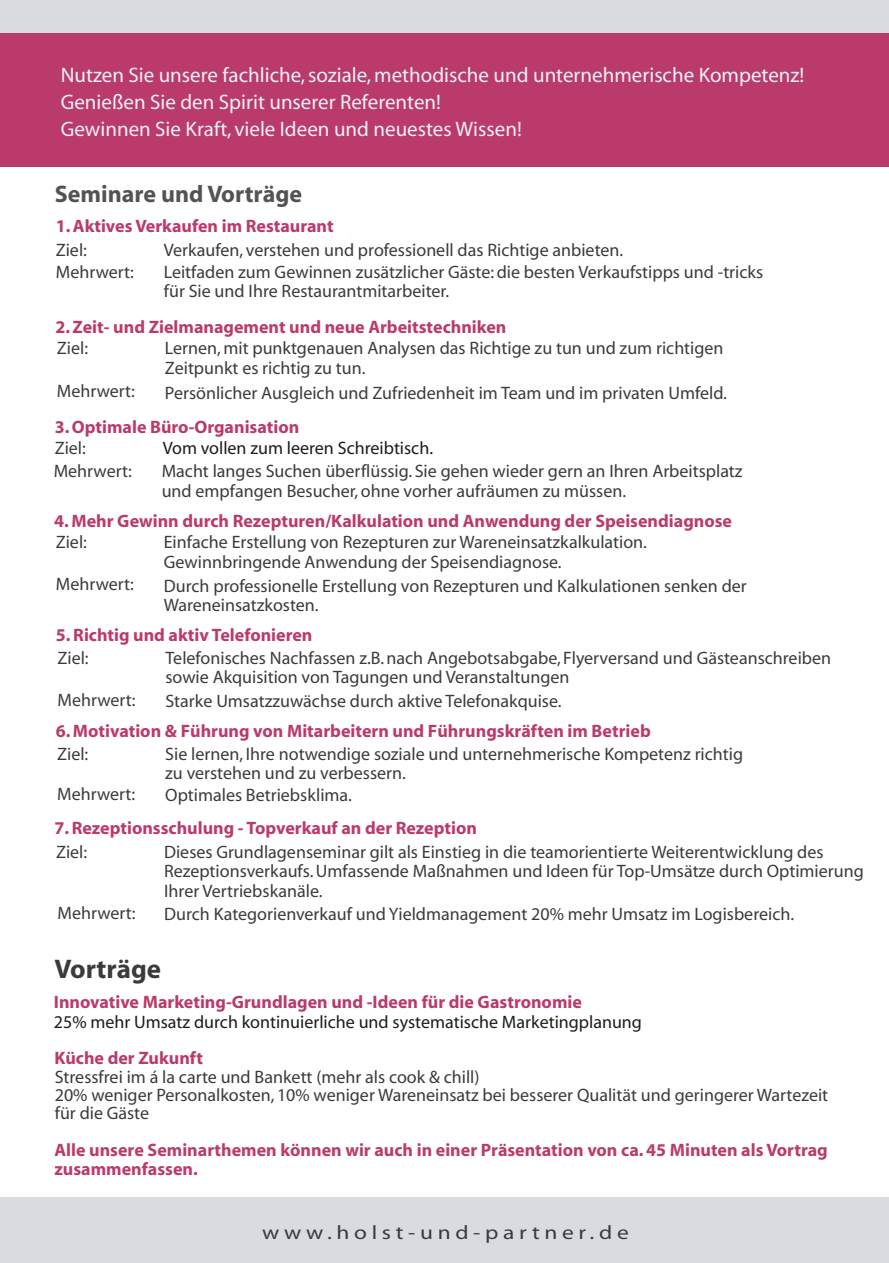
<style>
.page{position:relative;width:889px;height:1263px;background:#fff}
.page>*{position:absolute;margin:0;border:0;box-sizing:border-box;transform-origin:0 0}
.t1{font:700 27px "Myriad";color:#3a3b3a}
.t2{font:700 24px "Myriad";color:#535354}
.t3{font:21px/27px "Myriad";color:#f1f1f1}
.t4{font:19.5px "Myriad";letter-spacing:.2em;color:#3a3b3a;scale:1.2 1}
.t5{font:18px/19.5px "Myriad";color:#3a3b3a}
.t6{font:700 18px "Myriad";color:#ba3a6c}
.t7{font:18px "Myriad";color:#1b1c20}
.t8{font:700 18px/19.5px "Myriad";color:#ba3b6c}
</style>
<div class="page">
<div style="left:0;top:27px;width:889px;height:140px;background:#ba3a6c"></div>
<div style="left:0;top:1197px;width:889px;height:66px;background:#d8dbe0"></div>
<div style="left:0;top:0;width:889px;height:33px;background:#d8dbe0"></div>
<p class="t3" style="left:61px;top:62px;width:745px">Nutzen Sie unsere fachliche, soziale, methodische und unternehmerische Kompetenz!<br>Genießen Sie den Spirit unserer Referenten!<br>Gewinnen Sie Kraft, viele Ideen und neuestes Wissen!</p>
<h2 class="t2" style="left:55px;top:182px;width:249px">Seminare und Vorträge</h2>
<p class="t6" style="left:56px;top:217px;width:279px">1. Aktives Verkaufen im Restaurant</p>
<p class="t5" style="left:56px;top:239px;width:80px;line-height:22px">Ziel:<br>Mehrwert:</p>
<p class="t5" style="left:164px;top:239px;width:601px;line-height:22px">Verkaufen, verstehen und professionell das Richtige anbieten.<br>Leitfaden zum Gewinnen zusätzlicher Gäste: die besten Verkaufstipps und -tricks</p>
<p class="t5" style="left:164px;top:282px;width:287px">für Sie und Ihre Restaurantmitarbeiter.</p>
<p class="t6" style="left:55px;top:317px;width:452px">2. Zeit- und Zielmanagement und neue Arbeitstechniken</p>
<p class="t5" style="left:57px;top:339px;width:33px">Ziel:</p>
<p class="t5" style="left:57px;top:382px;width:80px">Mehrwert:</p>
<p class="t5" style="left:165px;top:339px;width:560px">Lernen, mit punktgenauen Analysen das Richtige zu tun und zum richtigen<br>Zeitpunkt es richtig zu tun.</p>
<p class="t5" style="left:165px;top:384px;width:563px">Persönlicher Ausgleich und Zufriedenheit im Team und im privaten Umfeld.</p>
<p class="t6" style="left:55px;top:417px;width:246px">3. Optimale Büro-Organisation</p>
<p class="t5" style="left:54px;top:437px;width:80px;line-height:23.1px">Ziel:<br>Mehrwert:</p>
<p class="t7" style="left:163px;top:439px;width:272px">Vom vollen zum leeren Schreibtisch.</p>
<p class="t5" style="left:162px;top:462px;width:582px">Macht langes Suchen überflüssig. Sie gehen wieder gern an Ihren Arbeitsplatz und empfangen Besucher, ohne vorher aufräumen zu müssen.</p>
<p class="t6" style="left:54px;top:511px;width:679px">4. Mehr Gewinn durch Rezepturen/Kalkulation und Anwendung der Speisendiagnose</p>
<p class="t5" style="left:56px;top:533px;width:33px">Ziel:</p>
<p class="t5" style="left:56px;top:575px;width:80px">Mehrwert:</p>
<p class="t5" style="left:164px;top:533px;width:484px">Einfache Erstellung von Rezepturen zur Wareneinsatzkalkulation.<br>Gewinnbringende Anwendung der Speisendiagnose.</p>
<p class="t5" style="left:164px;top:577px;width:584px">Durch professionelle Erstellung von Rezepturen und Kalkulationen senken der<br>Wareneinsatzkosten.</p>
<p class="t6" style="left:56px;top:626px;width:258px">5. Richtig und aktiv Telefonieren</p>
<p class="t5" style="left:57px;top:648px;width:33px">Ziel:</p>
<p class="t5" style="left:57px;top:690px;width:80px">Mehrwert:</p>
<p class="t5" style="left:165px;top:648px;width:667px">Telefonisches Nachfassen z.B. nach Angebotsabgabe, Flyerversand und Gästeanschreiben sowie Akquisition von Tagungen und Veranstaltungen</p>
<p class="t5" style="left:165px;top:692px;width:397px">Starke Umsatzzuwächse durch aktive Telefonakquise.</p>
<p class="t6" style="left:56px;top:722px;width:596px">6. Motivation &amp; Führung von Mitarbeitern und Führungskräften im Betrieb</p>
<p class="t5" style="left:57px;top:745px;width:33px">Ziel:</p>
<p class="t5" style="left:57px;top:785px;width:80px">Mehrwert:</p>
<p class="t5" style="left:165px;top:745px;width:579px">Sie lernen, Ihre notwendige soziale und unternehmerische Kompetenz richtig zu verstehen und zu verbessern.</p>
<p class="t5" style="left:165px;top:786px;width:188px">Optimales Betriebsklima.</p>
<p class="t6" style="left:54px;top:819px;width:424px">7. Rezeptionsschulung - Topverkauf an der Rezeption</p>
<p class="t5" style="left:56px;top:843px;width:33px">Ziel:</p>
<p class="t5" style="left:164px;top:843px;width:701px">Dieses Grundlagenseminar gilt als Einstieg in die teamorientierte Weiterentwicklung des<br>Rezeptionsverkaufs. Umfassende Maßnahmen und Ideen für Top-Umsätze durch Optimierung<br>Ihrer Vertriebskanäle.</p>
<p class="t5" style="left:58px;top:904px;width:80px">Mehrwert:</p>
<p class="t5" style="left:164px;top:905px;width:631px">Durch Kategorienverkauf und Yieldmanagement 20% mehr Umsatz im Logisbereich.</p>
<h1 class="t1" style="left:55px;top:955px;width:108px">Vorträge</h1>
<p class="t6" style="left:54px;top:993px;width:529px">Innovative Marketing-Grundlagen und -Ideen für die Gastronomie</p>
<p class="t7" style="left:54px;top:1012px;width:589px">25% mehr Umsatz durch kontinuierliche und systematische Marketingplanung</p>
<p class="t6" style="left:54px;top:1049px;width:150px">Küche der Zukunft</p>
<p class="t5" style="left:55px;top:1068px;width:775px;line-height:18px">Stressfrei im á la carte und Bankett (mehr als cook &amp; chill)<br>20% weniger Personalkosten, 10% weniger Wareneinsatz bei besserer Qualität und geringerer Wartezeit für die Gäste</p>
<p class="t8" style="left:55px;top:1140px;width:775px">Alle unsere Seminarthemen können wir auch in einer Präsentation von ca. 45 Minuten als Vortrag zusammenfassen.</p>
<p class="t4" style="left:262px;top:1223px;width:307px">www.holst-und-partner.de</p>
</div>
